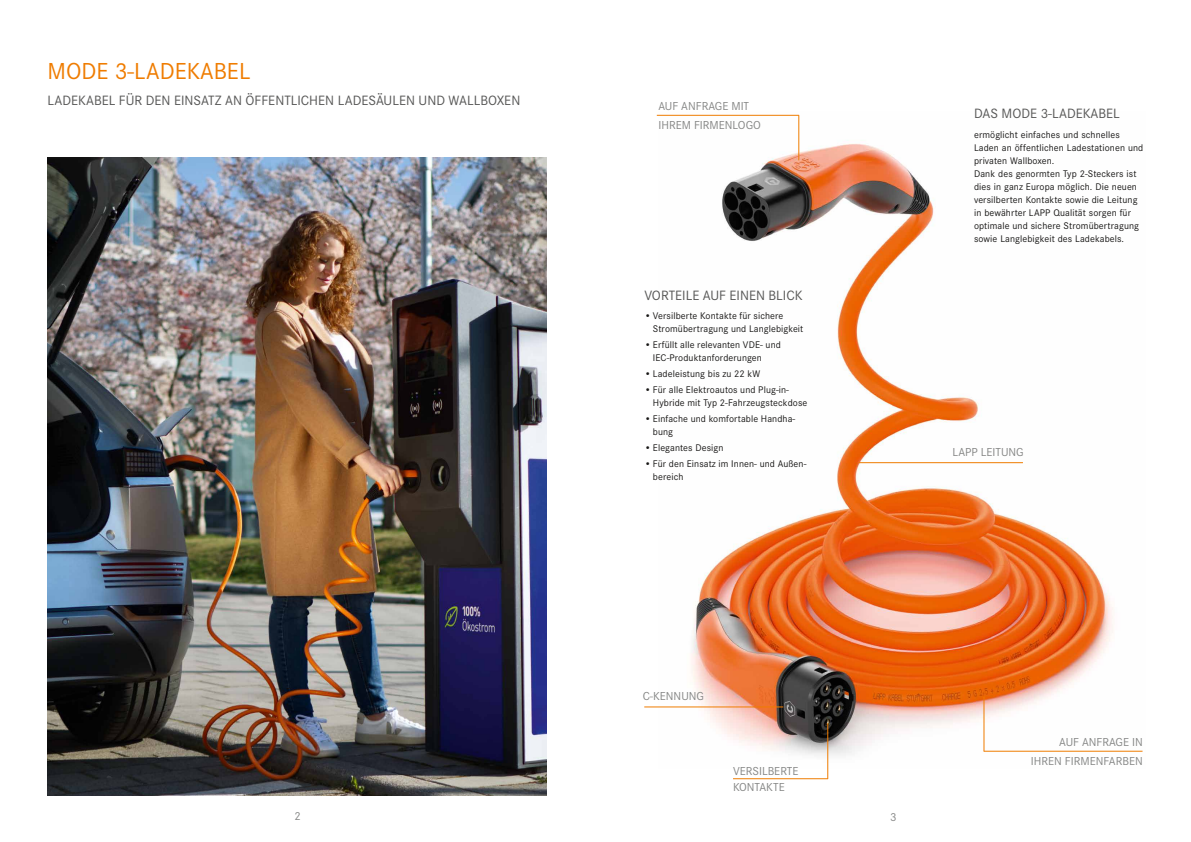
<style>
.page{position:relative;width:1191px;height:842px;background:#fff}
.page>*{position:absolute;margin:0;border:0;box-sizing:border-box;transform-origin:0 0}
.t1{font:24px "Corporate STOT";color:#ef7c00}
.t2{font:14px "Corporate STOT";color:#565655}
.t3{font:12px/19px "Corporate STOT";color:#868786}
.t4{font:10px/13px "Corporate STOT";letter-spacing:.01em;color:#181716}
</style>
<div class="page">
<img style="left:47px;top:157px;width:499px;height:638px">
<img style="left:658px;top:114px;width:485px;height:655px">
<hr style="left:858px;top:462px;width:165px;height:1px;background:#ef7c00">
<hr style="left:644px;top:707px;width:139px;height:1px;background:#ef7c00">
<hr style="left:827px;top:723px;width:1px;height:56px;background:#ef7c00">
<hr style="left:983px;top:697px;width:1px;height:54px;background:#ef7c00">
<hr style="left:983px;top:751px;width:159px;height:1px;background:#ef7c00">
<hr style="left:798px;top:115px;width:1px;height:45px;background:#ef7c00">
<hr style="left:657px;top:115px;width:142px;height:1px;background:#ef7c00">
<hr style="left:733px;top:778px;width:95px;height:1px;background:#ef7c00">
<h1 class="t1" style="left:47px;top:58px;width:204px">MODE 3-LADEKABEL</h1>
<h2 class="t2" style="left:47px;top:93px;width:474px">LADEKABEL FÜR DEN EINSATZ AN ÖFFENTLICHEN LADESÄULEN UND WALLBOXEN</h2>
<p class="t3" style="left:658px;top:96px;width:104px">AUF ANFRAGE MIT<br>IHREM FIRMENLOGO</p>
<h2 class="t2" style="left:644px;top:288px;width:160px">VORTEILE AUF EINEN BLICK</h2>
<p class="t4" style="left:653px;top:309px;width:152px;text-indent:-8px">• Versilberte Kontakte für sichere<br>Stromübertragung und Langlebigkeit</p>
<p class="t4" style="left:653px;top:338px;width:129px;text-indent:-8px">• Erfüllt alle relevanten VDE- und<br>IEC-Produktanforderungen</p>
<p class="t4" style="left:644px;top:367px;width:117px">• Ladeleistung bis zu 22 kW</p>
<p class="t4" style="left:653px;top:383px;width:156px;text-indent:-8px">• Für alle Elektroautos und Plug-in-<br>Hybride mit Typ 2-Fahrzeugsteckdose</p>
<p class="t4" style="left:653px;top:412px;width:144px;text-indent:-8px">• Einfache und komfortable Handha&shy;bung</p>
<p class="t4" style="left:644px;top:441px;width:81px">• Elegantes Design</p>
<p class="t4" style="left:653px;top:457px;width:155px;text-indent:-8px">• Für den Einsatz im Innen- und Außen&shy;bereich</p>
<h2 class="t2" style="left:974px;top:106px;width:147px">DAS MODE 3-LADEKABEL</h2>
<p class="t4" style="left:974px;top:128px;width:171px">ermöglicht einfaches und schnelles Laden an öffentlichen Ladestationen und privaten Wallboxen.<br>Dank des genormten Typ 2-Steckers ist dies in ganz Europa möglich. Die neuen versilberten Kontakte sowie die Leitung in bewährter LAPP Qualität sorgen für optimale und sichere Stromübertragung sowie Langlebigkeit des Ladekabels.</p>
<p class="t3" style="left:952px;top:442px;width:73px">LAPP LEITUNG</p>
<p class="t3" style="left:642px;top:686px;width:63px">C-KENNUNG</p>
<p class="t3" style="left:733px;top:763px;width:67px;line-height:16px">VERSILBERTE<br>KONTAKTE</p>
<p class="t3" style="left:294px;top:807px;width:8px">2</p>
<p class="t3" style="left:890px;top:807px;width:8px">3</p>
<p class="t3" style="left:1031px;top:733px;width:113px;text-align:right">AUF ANFRAGE IN<br>IHREN FIRMENFARBEN</p>
</div>
